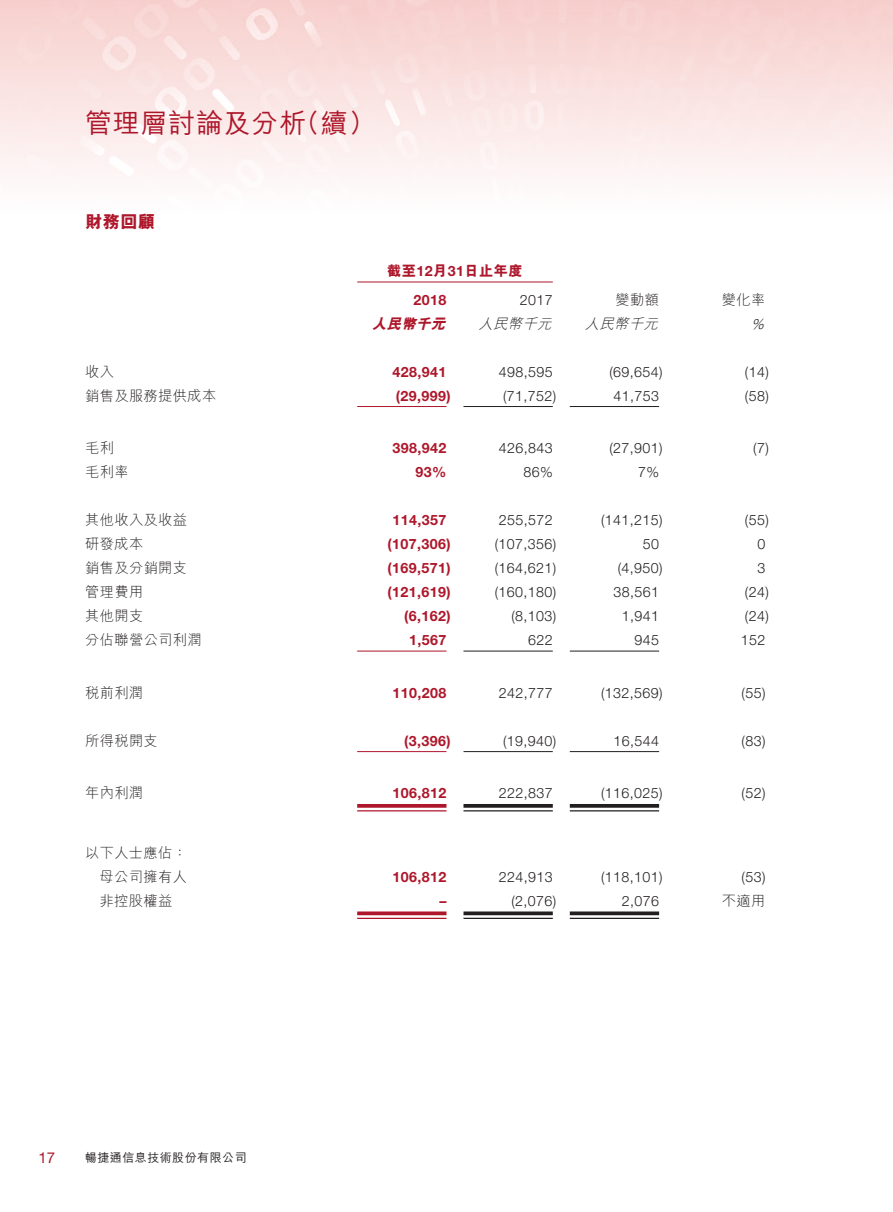
<style>
.page{position:relative;width:893px;height:1212px;background:#fff}
.page>*{position:absolute;margin:0;border:0;box-sizing:border-box;transform-origin:0 0}
.t1{font:500 27px "M Hei HK";letter-spacing:.03em;color:#ae172b}
.t2{font:800 17.25px "M Hei HK";color:#ae172b}
.t3{font:15px "Helvetica Neue LT Std";color:#ae172b}
.t4{font:300 14.25px "Helvetica Neue LT Std";letter-spacing:.03em;color:#231f20}
.t5{font:700 14.25px "Helvetica Neue LT Std";letter-spacing:.03em;color:#ae172b}
.t6{font:300 14.25px "M Hei HK";letter-spacing:.03em;color:#231f20}
.t7{font:800 14.25px "M Hei HK";letter-spacing:.03em;color:#ae172b}
.t8{font:italic 300 14.25px "M Hei HK";color:#231f20}
.t9{font:italic 800 14.25px "M Hei HK";color:#ae172b}
.t10{font:italic 300 14.25px "Helvetica Neue LT Std";color:#231f20}
.t11{font:500 12px "M Hei HK";letter-spacing:.04em;color:#231f20}
.s1{font-family:"Helvetica Neue LT Std";font-weight:700}
</style>
<div class="page">
<hr style="left:357px;top:282px;width:196px;height:1px;background:#ae172b">
<hr style="left:357px;top:406px;width:89px;height:1px;background:#ae172b">
<hr style="left:463px;top:406px;width:90px;height:1px;background:#231f20">
<hr style="left:570px;top:406px;width:89px;height:1px;background:#231f20">
<hr style="left:357px;top:651px;width:89px;height:1px;background:#ae172b">
<hr style="left:463px;top:651px;width:90px;height:1px;background:#231f20">
<hr style="left:570px;top:651px;width:89px;height:1px;background:#231f20">
<hr style="left:357px;top:751px;width:89px;height:1px;background:#ae172b">
<hr style="left:463px;top:751px;width:90px;height:1px;background:#231f20">
<hr style="left:570px;top:751px;width:89px;height:1px;background:#231f20">
<svg style="left:357px;top:804px;width:89px;height:4px"></svg>
<hr style="left:357px;top:810px;width:89px;height:1px;background:#ae172b">
<svg style="left:463px;top:804px;width:90px;height:4px"></svg>
<hr style="left:463px;top:810px;width:90px;height:1px;background:#231f20">
<svg style="left:570px;top:804px;width:89px;height:4px"></svg>
<hr style="left:570px;top:810px;width:89px;height:1px;background:#231f20">
<svg style="left:357px;top:911px;width:89px;height:4px"></svg>
<hr style="left:357px;top:918px;width:89px;height:1px;background:#ae172b">
<svg style="left:463px;top:911px;width:90px;height:4px"></svg>
<hr style="left:463px;top:918px;width:90px;height:1px;background:#231f20">
<svg style="left:570px;top:911px;width:89px;height:4px"></svg>
<hr style="left:570px;top:918px;width:89px;height:1px;background:#231f20">
<h1 class="t1" style="left:85px;top:103px;width:223px">管理層討論及分析</h1>
<h1 class="t1" style="left:293px;top:103px;width:84px">（續(</h1>
<p class="t2" style="left:85px;top:213px;width:72px">財務回顧</p>
<p class="t7" style="left:387px;top:264px;width:137px">截至<span class="s1">12</span>月<span class="s1">31</span>日止年度</p>
<p class="t5" style="left:414px;top:291px;width:34px">2018</p>
<p class="t4" style="left:520px;top:291px;width:34px">2017</p>
<p class="t6" style="left:616px;top:292px;width:45px">變動額</p>
<p class="t6" style="left:722px;top:292px;width:45px">變化率</p>
<p class="t9" style="left:372px;top:316px;width:78px">人民幣千元</p>
<p class="t8" style="left:478px;top:316px;width:78px">人民幣千元</p>
<p class="t8" style="left:585px;top:316px;width:78px">人民幣千元</p>
<p class="t10" style="left:751px;top:315px;width:19px">%</p>
<p class="t6" style="left:85px;top:364px;width:30px">收入</p>
<p class="t5" style="left:393px;top:363px;width:55px">428,941</p>
<p class="t4" style="left:499px;top:363px;width:55px">498,595</p>
<p class="t4" style="left:609px;top:363px;width:55px">)69,654(</p>
<p class="t4" style="left:745px;top:363px;width:25px">)14(</p>
<p class="t6" style="left:85px;top:388px;width:133px">銷售及服務提供成本</p>
<p class="t5" style="left:396px;top:387px;width:56px">)29,999(</p>
<p class="t4" style="left:503px;top:387px;width:55px">)71,752(</p>
<p class="t4" style="left:614px;top:387px;width:47px">41,753</p>
<p class="t4" style="left:745px;top:387px;width:25px">)58(</p>
<p class="t6" style="left:85px;top:441px;width:30px">毛利</p>
<p class="t5" style="left:393px;top:439px;width:55px">398,942</p>
<p class="t4" style="left:499px;top:439px;width:55px">426,843</p>
<p class="t4" style="left:609px;top:439px;width:55px">)27,901(</p>
<p class="t4" style="left:753px;top:439px;width:17px">(7)</p>
<p class="t6" style="left:85px;top:465px;width:45px">毛利率</p>
<p class="t5" style="left:416px;top:463px;width:32px">93%</p>
<p class="t4" style="left:523px;top:463px;width:31px">86%</p>
<p class="t4" style="left:638px;top:463px;width:22px">7%</p>
<p class="t6" style="left:85px;top:513px;width:104px">其他收入及收益</p>
<p class="t5" style="left:393px;top:511px;width:55px">114,357</p>
<p class="t4" style="left:499px;top:511px;width:55px">255,572</p>
<p class="t4" style="left:601px;top:511px;width:63px">)141,215(</p>
<p class="t4" style="left:745px;top:511px;width:25px">)55(</p>
<p class="t6" style="left:85px;top:537px;width:60px">研發成本</p>
<p class="t5" style="left:388px;top:535px;width:65px">)107,306(</p>
<p class="t4" style="left:495px;top:535px;width:63px">)107,356(</p>
<p class="t4" style="left:643px;top:535px;width:18px">50</p>
<p class="t4" style="left:757px;top:535px;width:9px">0</p>
<p class="t6" style="left:85px;top:560px;width:104px">銷售及分銷開支</p>
<p class="t5" style="left:388px;top:559px;width:65px">)169,571(</p>
<p class="t4" style="left:495px;top:559px;width:63px">)164,621(</p>
<p class="t4" style="left:618px;top:559px;width:46px">)4,950(</p>
<p class="t4" style="left:757px;top:559px;width:9px">3</p>
<p class="t6" style="left:85px;top:584px;width:60px">管理費用</p>
<p class="t5" style="left:388px;top:583px;width:65px">)121,619(</p>
<p class="t4" style="left:495px;top:583px;width:63px">)160,180(</p>
<p class="t4" style="left:614px;top:583px;width:47px">38,561</p>
<p class="t4" style="left:745px;top:583px;width:25px">)24(</p>
<p class="t6" style="left:85px;top:608px;width:60px">其他開支</p>
<p class="t5" style="left:404px;top:607px;width:48px">)6,162(</p>
<p class="t4" style="left:511px;top:607px;width:46px">)8,103(</p>
<p class="t4" style="left:622px;top:607px;width:39px">1,941</p>
<p class="t4" style="left:745px;top:607px;width:25px">)24(</p>
<p class="t6" style="left:85px;top:632px;width:118px">分佔聯營公司利潤</p>
<p class="t5" style="left:409px;top:631px;width:39px">1,567</p>
<p class="t4" style="left:528px;top:631px;width:26px">622</p>
<p class="t4" style="left:635px;top:631px;width:26px">945</p>
<p class="t4" style="left:741px;top:631px;width:26px">152</p>
<p class="t6" style="left:85px;top:685px;width:60px">稅前利潤</p>
<p class="t5" style="left:393px;top:684px;width:55px">110,208</p>
<p class="t4" style="left:499px;top:684px;width:55px">242,777</p>
<p class="t4" style="left:601px;top:684px;width:63px">)132,569(</p>
<p class="t4" style="left:741px;top:684px;width:25px">)55(</p>
<p class="t6" style="left:85px;top:733px;width:74px">所得稅開支</p>
<p class="t5" style="left:404px;top:732px;width:48px">)3,396(</p>
<p class="t4" style="left:503px;top:732px;width:55px">)19,940(</p>
<p class="t4" style="left:614px;top:732px;width:47px">16,544</p>
<p class="t4" style="left:741px;top:732px;width:25px">)83(</p>
<p class="t6" style="left:85px;top:786px;width:60px">年內利潤</p>
<p class="t5" style="left:393px;top:784px;width:55px">106,812</p>
<p class="t4" style="left:499px;top:784px;width:55px">222,837</p>
<p class="t4" style="left:601px;top:784px;width:63px">)116,025(</p>
<p class="t4" style="left:741px;top:784px;width:25px">)52(</p>
<p class="t6" style="left:85px;top:845px;width:104px">以下人士應佔：</p>
<p class="t6" style="left:99px;top:869px;width:89px">母公司擁有人</p>
<p class="t5" style="left:393px;top:868px;width:55px">106,812</p>
<p class="t4" style="left:499px;top:868px;width:55px">224,913</p>
<p class="t4" style="left:601px;top:868px;width:63px">)118,101(</p>
<p class="t4" style="left:741px;top:868px;width:25px">)53(</p>
<p class="t6" style="left:99px;top:893px;width:74px">非控股權益</p>
<p class="t5" style="left:439px;top:892px;width:9px">–</p>
<p class="t4" style="left:511px;top:892px;width:46px">(2,076)</p>
<p class="t4" style="left:622px;top:892px;width:39px">2,076</p>
<p class="t6" style="left:722px;top:893px;width:45px">不適用</p>
<p class="t3" style="left:39px;top:1149px;width:18px">17</p>
<p class="t11" style="left:85px;top:1149px;width:163px">暢捷通信息技術股份有限公司</p>
</div>
